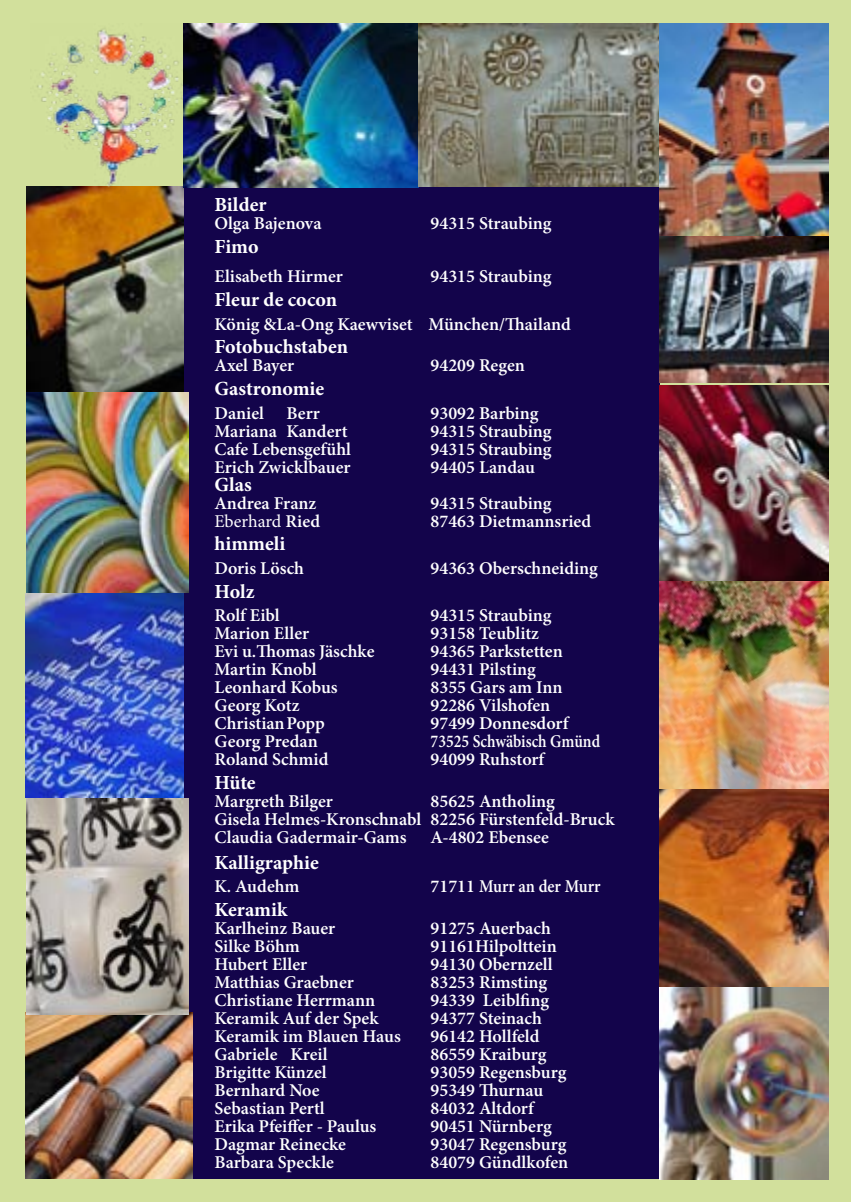
<style>
.page{position:relative;width:851px;height:1202px;background:#fff}
.page>*{position:absolute;margin:0;border:0;box-sizing:border-box;transform-origin:0 0}
.t1{font:700 20px "Minion Pro";letter-spacing:-.005em;color:#fff}
.t2{font:600 18px/18px "Minion Pro";color:#fff}
.t3{font:600 18px "Minion Pro";color:#fff;scale:.87 1}
.t4{font:18px "Minion Pro";color:#fff}
.s1{font-weight:600}
</style>
<div class="page">
<div style="left:0;top:0;width:850px;height:1202px;background:#d2e09c"></div>
<div style="left:183px;top:186px;width:476px;height:992px;background:#13044b"></div>
<img style="left:26px;top:393px;width:163px;height:199px">
<img style="left:27px;top:186px;width:156px;height:206px">
<img style="left:25px;top:593px;width:158px;height:204px">
<img style="left:30px;top:28px;width:153px;height:213px">
<img style="left:183px;top:24px;width:235px;height:164px">
<img style="left:25px;top:1013px;width:167px;height:165px">
<img style="left:27px;top:798px;width:162px;height:217px">
<img style="left:418px;top:24px;width:241px;height:162px">
<img style="left:659px;top:385px;width:169px;height:794px">
<img style="left:659px;top:24px;width:169px;height:359px">
<p class="t1" style="left:214px;top:191px;width:53px">Bilder</p>
<p class="t2" style="left:214px;top:214px;width:109px">Olga Bajenova</p>
<p class="t2" style="left:430px;top:214px;width:122px">94315 Straubing</p>
<p class="t1" style="left:214px;top:232px;width:46px">Fimo</p>
<p class="t2" style="left:214px;top:267px;width:130px">Elisabeth Hirmer</p>
<p class="t2" style="left:430px;top:267px;width:122px">94315 Straubing</p>
<p class="t1" style="left:214px;top:285px;width:124px">Fleur de cocon</p>
<p class="t2" style="left:214px;top:315px;width:358px">König &amp;La-Ong Kaewviset München/Thailand</p>
<p class="t1" style="left:214px;top:333px;width:135px">Fotobuchstaben</p>
<p class="t2" style="left:214px;top:356px;width:81px">Axel Bayer</p>
<p class="t2" style="left:430px;top:356px;width:96px">94209 Regen</p>
<p class="t1" style="left:214px;top:374px;width:111px">Gastronomie</p>
<p class="t2" style="left:214px;top:404px;width:107px">Daniel Berr</p>
<p class="t2" style="left:430px;top:404px;width:109px">93092 Barbing</p>
<p class="t2" style="left:214px;top:422px;width:135px">Mariana Kandert</p>
<p class="t2" style="left:430px;top:422px;width:122px">94315 Straubing</p>
<p class="t2" style="left:214px;top:440px;width:138px">Cafe Lebensgefühl</p>
<p class="t2" style="left:430px;top:440px;width:122px">94315 Straubing</p>
<p class="t2" style="left:214px;top:458px;width:137px">Erich Zwicklbauer</p>
<p class="t2" style="left:430px;top:458px;width:106px">94405 Landau</p>
<p class="t1" style="left:214px;top:470px;width:39px">Glas</p>
<p class="t2" style="left:214px;top:494px;width:103px">Andrea Franz</p>
<p class="t2" style="left:430px;top:494px;width:122px">94315 Straubing</p>
<p class="t4" style="left:214px;top:509px;width:107px">Eberhard <span class="s1">Ried</span></p>
<p class="t2" style="left:430px;top:512px;width:162px">87463 Dietmannsried</p>
<p class="t1" style="left:214px;top:530px;width:72px">himmeli</p>
<p class="t2" style="left:214px;top:559px;width:91px">Doris Lösch</p>
<p class="t2" style="left:430px;top:559px;width:169px">94363 Oberschneiding</p>
<p class="t1" style="left:214px;top:577px;width:42px">Holz</p>
<p class="t2" style="left:214px;top:606px;width:67px">Rolf Eibl</p>
<p class="t2" style="left:430px;top:606px;width:122px">94315 Straubing</p>
<p class="t2" style="left:214px;top:624px;width:96px">Marion Eller</p>
<p class="t2" style="left:430px;top:624px;width:110px">93158 Teublitz</p>
<p class="t2" style="left:214px;top:642px;width:161px">Evi u.Thomas Jäschke</p>
<p class="t2" style="left:430px;top:642px;width:134px">94365 Parkstetten</p>
<p class="t2" style="left:214px;top:660px;width:104px">Martin Knobl</p>
<p class="t2" style="left:430px;top:660px;width:107px">94431 Pilsting</p>
<p class="t2" style="left:214px;top:678px;width:125px">Leonhard Kobus</p>
<p class="t2" style="left:430px;top:678px;width:134px">8355 Gars am Inn</p>
<p class="t2" style="left:214px;top:696px;width:87px">Georg Kotz</p>
<p class="t2" style="left:430px;top:696px;width:121px">92286 Vilshofen</p>
<p class="t2" style="left:214px;top:714px;width:112px">ChristianPopp</p>
<p class="t2" style="left:430px;top:714px;width:139px">97499 Donnesdorf</p>
<p class="t2" style="left:214px;top:732px;width:105px">Georg Predan</p>
<p class="t3" style="left:430px;top:729px;width:196px">73525 Schwäbisch Gmünd</p>
<p class="t2" style="left:214px;top:750px;width:116px">Roland Schmid</p>
<p class="t2" style="left:430px;top:750px;width:115px">94099 Ruhstorf</p>
<p class="t1" style="left:214px;top:768px;width:43px">Hüte</p>
<p class="t2" style="left:214px;top:792px;width:120px">Margreth Bilger</p>
<p class="t2" style="left:214px;top:792px;width:401px;text-indent:216px">85625 Antholing<br>Gisela Helmes-Kronschnabl 82256 Fürstenfeld-Bruck<br>Claudia Gadermair-Gams</p>
<p class="t2" style="left:430px;top:828px;width:120px">A-4802 Ebensee</p>
<p class="t1" style="left:214px;top:848px;width:106px">Kalligraphie</p>
<p class="t2" style="left:214px;top:877px;width:87px">K. Audehm</p>
<p class="t2" style="left:430px;top:877px;width:171px">71711 Murr an der Murr</p>
<p class="t1" style="left:214px;top:895px;width:74px">Keramik</p>
<p class="t2" style="left:214px;top:919px;width:122px">Karlheinz Bauer</p>
<p class="t2" style="left:430px;top:919px;width:122px">91275 Auerbach</p>
<p class="t2" style="left:214px;top:937px;width:87px">Silke Böhm</p>
<p class="t2" style="left:430px;top:937px;width:128px">91161Hilpolttein</p>
<p class="t2" style="left:214px;top:955px;width:94px">Hubert Eller</p>
<p class="t2" style="left:430px;top:955px;width:124px">94130 Obernzell</p>
<p class="t2" style="left:214px;top:973px;width:141px">Matthias Graebner</p>
<p class="t2" style="left:430px;top:973px;width:118px">83253 Rimsting</p>
<p class="t2" style="left:214px;top:991px;width:162px">Christiane Herrmann</p>
<p class="t2" style="left:430px;top:991px;width:120px">94339 Leiblfing</p>
<p class="t2" style="left:214px;top:1009px;width:165px">Keramik Auf der Spek</p>
<p class="t2" style="left:430px;top:1009px;width:113px">94377 Steinach</p>
<p class="t2" style="left:214px;top:1027px;width:188px">Keramik im Blauen Haus</p>
<p class="t2" style="left:430px;top:1027px;width:110px">96142 Hollfeld</p>
<p class="t2" style="left:214px;top:1045px;width:115px">Gabriele Kreil</p>
<p class="t2" style="left:430px;top:1045px;width:117px">86559 Kraiburg</p>
<p class="t2" style="left:214px;top:1063px;width:114px">Brigitte Künzel</p>
<p class="t2" style="left:430px;top:1063px;width:137px">93059 Regensburg</p>
<p class="t2" style="left:214px;top:1081px;width:107px">Bernhard Noe</p>
<p class="t2" style="left:430px;top:1081px;width:114px">95349 Thurnau</p>
<p class="t2" style="left:214px;top:1099px;width:112px">Sebastian Pertl</p>
<p class="t2" style="left:430px;top:1099px;width:105px">84032 Altdorf</p>
<p class="t2" style="left:214px;top:1117px;width:163px">Erika Pfeiffer - Paulus</p>
<p class="t2" style="left:430px;top:1117px;width:123px">90451 Nürnberg</p>
<p class="t2" style="left:214px;top:1135px;width:133px">Dagmar Reinecke</p>
<p class="t2" style="left:430px;top:1135px;width:137px">93047 Regensburg</p>
<p class="t2" style="left:214px;top:1153px;width:121px">Barbara Speckle</p>
<p class="t2" style="left:430px;top:1153px;width:139px">84079 Gündlkofen</p>
</div>
